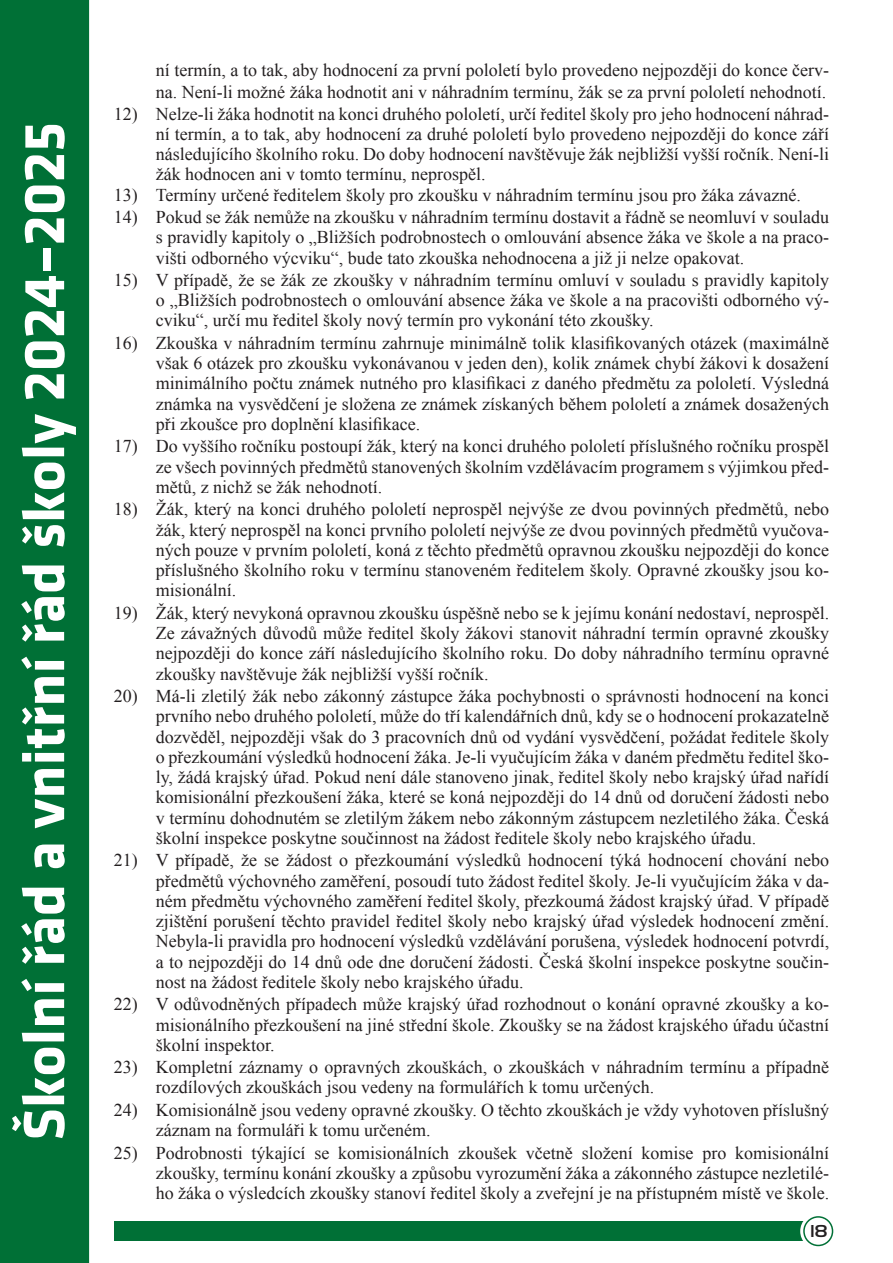
<style>
.page{position:relative;width:893px;height:1263px;background:#fff}
.page>*{position:absolute;margin:0;border:0;box-sizing:border-box;transform-origin:0 0}
.t1{font:700 60px "Klavika";color:#fff}
.t2{font:18px/20.2px "Times New Roman";color:#231f20;text-align:justify}
.t3{font:500 18px "Handel Gothic DOT";color:#231f20}
</style>
<div class="page">
<div style="left:115px;top:1221px;width:698px;height:20px;background:#007036"></div>
<div style="left:800px;top:1213px;width:36px;height:36px;border:8px solid #fff;border-radius:50%"></div>
<div style="left:804px;top:1217px;width:28px;height:28px;background:#fff;border-radius:50%"></div>
<div style="left:803px;top:1216px;width:30px;height:30px;border:2px solid #007036;border-radius:50%"></div>
<div style="left:0;top:0;width:88px;height:1263px;background:#007036"></div>
<h1 class="t1" style="left:12px;top:1141px;width:1020px;rotate:-90deg">Školní řád a vnitřní řád školy 2024–2025</h1>
<p class="t2" style="left:156px;top:59px;width:675px;line-height:21.6px">ní termín, a to tak, aby hodnocení za první pololetí bylo provedeno nejpozději do konce červ&shy;na. Není-li možné žáka hodnotit ani v náhradním termínu, žák se za první pololetí nehodnotí.</p>
<p class="t2" style="left:156px;top:103px;width:675px;text-indent:-42px">12) Nelze-li žáka hodnotit na konci druhého pololetí, určí ředitel školy pro jeho hodnocení náhrad&shy;ní termín, a to tak, aby hodnocení za druhé pololetí bylo provedeno nejpozději do konce září následujícího školního roku. Do doby hodnocení navštěvuje žák nejbližší vyšší ročník. Není-li žák hodnocen ani v tomto termínu, neprospěl.</p>
<p class="t2" style="left:114px;top:184px;width:689px">13) Termíny určené ředitelem školy pro zkoušku v náhradním termínu jsou pro žáka závazné.</p>
<p class="t2" style="left:156px;top:207px;width:675px;text-indent:-42px">14) Pokud se žák nemůže na zkoušku v náhradním termínu dostavit a řádně se neomluví v souladu s pravidly kapitoly o „Bližších podrobnostech o omlouvání absence žáka ve škole a na praco&shy;višti odborného výcviku“, bude tato zkouška nehodnocena a již ji nelze opakovat.</p>
<p class="t2" style="left:156px;top:269px;width:675px;text-indent:-42px">15) V případě, že se žák ze zkoušky v náhradním termínu omluví v souladu s pravidly kapitoly o „Bližších podrobnostech o omlouvání absence žáka ve škole a na pracovišti odborného vý&shy;cviku“, určí mu ředitel školy nový termín pro vykonání této zkoušky.</p>
<p class="t2" style="left:156px;top:332px;width:675px;text-indent:-42px">16) Zkouška v náhradním termínu zahrnuje minimálně tolik klasifikovaných otázek (maximálně však 6 otázek pro zkoušku vykonávanou v jeden den), kolik známek chybí žákovi k dosažení minimálního počtu známek nutného pro klasifikaci z daného předmětu za pololetí. Výsledná známka na vysvědčení je složena ze známek získaných během pololetí a známek dosažených při zkoušce pro doplnění klasifikace.</p>
<p class="t2" style="left:156px;top:436px;width:675px;text-indent:-42px">17) Do vyššího ročníku postoupí žák, který na konci druhého pololetí příslušného ročníku prospěl ze všech povinných předmětů stanovených školním vzdělávacím programem s výjimkou před&shy;mětů, z nichž se žák nehodnotí.</p>
<p class="t2" style="left:156px;top:499px;width:675px;text-indent:-42px">18) Žák, který na konci druhého pololetí neprospěl nejvýše ze dvou povinných předmětů, nebo žák, který neprospěl na konci prvního pololetí nejvýše ze dvou povinných předmětů vyučova&shy;ných pouze v prvním pololetí, koná z těchto předmětů opravnou zkoušku nejpozději do konce příslušného školního roku v termínu stanoveném ředitelem školy. Opravné zkoušky jsou ko&shy;misionální.</p>
<p class="t2" style="left:156px;top:602px;width:675px;text-indent:-42px">19) Žák, který nevykoná opravnou zkoušku úspěšně nebo se k jejímu konání nedostaví, neprospěl.<br>Ze závažných důvodů může ředitel školy žákovi stanovit náhradní termín opravné zkoušky nejpozději do konce září následujícího školního roku. Do doby náhradního termínu opravné zkoušky navštěvuje žák nejbližší vyšší ročník.</p>
<p class="t2" style="left:156px;top:685px;width:675px;text-indent:-42px">20) Má-li zletilý žák nebo zákonný zástupce žáka pochybnosti o správnosti hodnocení na konci prvního nebo druhého pololetí, může do tří kalendářních dnů, kdy se o hodnocení prokazatelně dozvěděl, nejpozději však do 3 pracovních dnů od vydání vysvědčení, požádat ředitele školy o přezkoumání výsledků hodnocení žáka. Je-li vyučujícím žáka v daném předmětu ředitel ško&shy;ly, žádá krajský úřad. Pokud není dále stanoveno jinak, ředitel školy nebo krajský úřad nařídí komisionální přezkoušení žáka, které se koná nejpozději do 14 dnů od doručení žádosti nebo v termínu dohodnutém se zletilým žákem nebo zákonným zástupcem nezletilého žáka. Česká školní inspekce poskytne součinnost na žádost ředitele školy nebo krajského úřadu.</p>
<p class="t2" style="left:156px;top:850px;width:675px;text-indent:-42px">21) V případě, že se žádost o přezkoumání výsledků hodnocení týká hodnocení chování nebo předmětů výchovného zaměření, posoudí tuto žádost ředitel školy. Je-li vyučujícím žáka v da&shy;ném předmětu výchovného zaměření ředitel školy, přezkoumá žádost krajský úřad. V případě zjištění porušení těchto pravidel ředitel školy nebo krajský úřad výsledek hodnocení změní.<br>Nebyla-li pravidla pro hodnocení výsledků vzdělávání porušena, výsledek hodnocení potvrdí, a to nejpozději do 14 dnů ode dne doručení žádosti. Česká školní inspekce poskytne součin&shy;nost na žádost ředitele školy nebo krajského úřadu.</p>
<p class="t2" style="left:156px;top:994px;width:675px;text-indent:-42px">22) V odůvodněných případech může krajský úřad rozhodnout o konání opravné zkoušky a ko&shy;misionálního přezkoušení na jiné střední škole. Zkoušky se na žádost krajského úřadu účastní školní inspektor.</p>
<p class="t2" style="left:156px;top:1057px;width:675px;text-indent:-42px">23) Kompletní záznamy o opravných zkouškách, o zkouškách v náhradním termínu a případně rozdílových zkouškách jsou vedeny na formulářích k tomu určených.</p>
<p class="t2" style="left:156px;top:1099px;width:675px;text-indent:-42px">24) Komisionálně jsou vedeny opravné zkoušky. O těchto zkouškách je vždy vyhotoven příslušný záznam na formuláři k tomu určeném.</p>
<p class="t2" style="left:156px;top:1142px;width:675px;text-indent:-42px">25) Podrobnosti týkající se komisionálních zkoušek včetně složení komise pro komisionální zkoušky, termínu konání zkoušky a způsobu vyrozumění žáka a zákonného zástupce nezletilé&shy;ho žáka o výsledcích zkoušky stanoví ředitel školy a zveřejní je na přístupném místě ve škole.</p>
<p class="t3" style="left:810px;top:1220px;width:19px">18</p>
</div>
